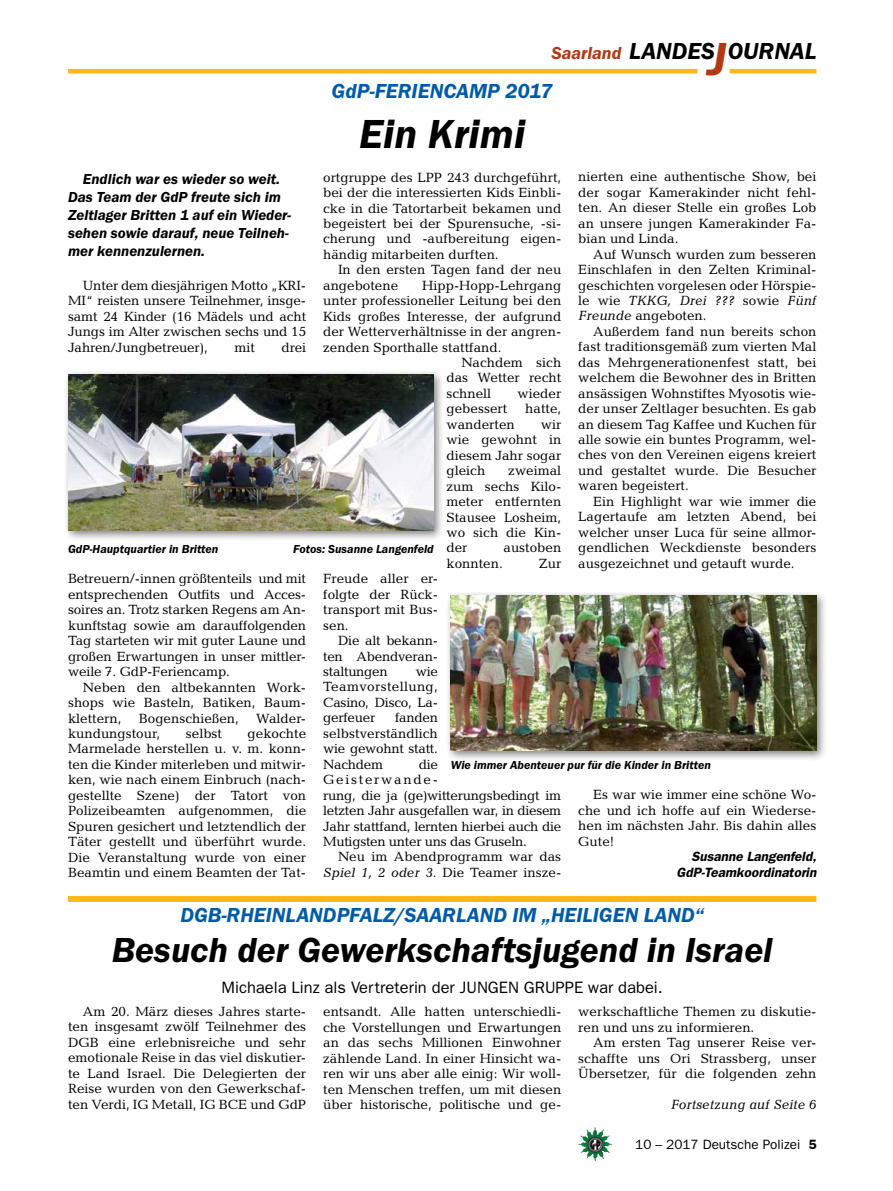
<style>
.page{position:relative;width:893px;height:1191px;background:#fff}
.page>*{position:absolute;margin:0;border:0;box-sizing:border-box;transform-origin:0 0}
.t1{font:italic 600 42px "Franklin Gothic Itc T";letter-spacing:-.01em;color:#000}
.t2{font:italic 600 36px "Franklin Gothic Itc T";color:#000}
.t3{font:italic 600 24px "Franklin Gothic Itc T";color:#000}
.t4{font:italic 600 21px "Franklin Gothic Itc T";color:#005baa}
.t5{font:italic 600 18px "Franklin Gothic Itc T";color:#b33916}
.t6{font:16.5px "Franklin Gothic";color:#000}
.t7{font:italic 600 15px/18px "Franklin Gothic Itc T";color:#000}
.t8{font:13.5px/15.5px "Candida";color:#000;text-align:justify}
.t9{font:13.5px/15.5px "Candida";letter-spacing:-.02em;color:#000}
.t10{font:italic 600 13.5px/15.5px "Franklin Gothic";color:#000;text-align:right}
.t11{font:13.5px "Franklin Gothic";color:#000}
.t12{font:italic 13.5px "Candida";color:#000}
.t13{font:italic 600 12px "Franklin Gothic Itc T";color:#000}
.s1{font-size:48px;color:#b33916}
.s2{font-style:italic}
.s3{font-weight:600}
</style>
<div class="page">
<img style="left:578px;top:1127px;width:17px;height:25px">
<hr style="left:730px;top:69px;width:86px;height:4px;background:#fdb913">
<hr style="left:68px;top:69px;width:629px;height:4px;background:#fdb913">
<div style="left:63px;top:369px;width:382px;height:172px;background:#000;opacity:.5"></div>
<img style="left:68px;top:375px;width:366px;height:155px">
<div style="left:445px;top:590px;width:383px;height:172px;background:#000;opacity:.5"></div>
<img style="left:451px;top:595px;width:365px;height:156px">
<div style="left:68px;top:896px;width:748px;height:6px;background:#fdb913"></div>
<h3 class="t5" style="left:551px;top:42px;width:71px">Saarland</h3>
<h3 class="t4" style="left:332px;top:79px;width:223px">GdP-Feriencamp 2017</h3>
<h3 class="t3" style="left:629px;top:37px;width:189px">LANDES<span class="s1">J</span>OURNAL</h3>
<h1 class="t1" style="left:359px;top:109px;width:168px">Ein Krimi</h1>
<p class="t8" style="left:323px;top:169px;width:240px">ortgruppe des LPP 243 durchgeführt, bei der die interessierten Kids Einbli&shy;cke in die Tatortarbeit bekamen und begeistert bei der Spurensuche, -si&shy;cherung und -aufbereitung eigen&shy;händig mitarbeiten durften.</p>
<p class="t8" style="left:323px;top:262px;width:240px;text-indent:15px">In den ersten Tagen fand der neu angebotene</p>
<p class="t7" style="left:68px;top:170px;width:225px;text-indent:15px">Endlich war es wieder so weit.<br>Das Team der GdP freute sich im<br>Zeltlager Britten 1 auf ein Wieder&shy;sehen sowie darauf, neue Teilneh&shy;mer kennenzulernen.</p>
<p class="t8" style="left:68px;top:277px;width:240px;text-indent:15px">Unter dem diesjährigen Motto „KRI-MI“ reisten unsere Teilnehmer, insge&shy;samt 24 Kinder (16 Mädels und acht Jungs im Alter zwischen sechs und 15<br>Jahren/Jungbetreuer),</p>
<p class="t8" style="left:422px;top:277px;width:141px">Hipp-Hopp-Lehrgang</p>
<p class="t8" style="left:323px;top:293px;width:240px">unter professioneller Leitung bei den</p>
<p class="t8" style="left:323px;top:308px;width:240px">Kids großes Interesse, der aufgrund</p>
<p class="t8" style="left:323px;top:324px;width:240px">der Wetterverhältnisse in der angren-</p>
<p class="t8" style="left:323px;top:339px;width:180px">zenden Sporthalle stattfand.</p>
<p class="t8" style="left:461px;top:355px;width:101px">Nachdem sich</p>
<p class="t8" style="left:446px;top:370px;width:116px">das Wetter recht</p>
<p class="t8" style="left:446px;top:386px;width:46px">schnell</p>
<p class="t8" style="left:517px;top:386px;width:45px">wieder</p>
<p class="t8" style="left:446px;top:401px;width:62px">gebessert</p>
<p class="t8" style="left:525px;top:401px;width:38px">hatte,</p>
<p class="t8" style="left:446px;top:416px;width:70px">wanderten</p>
<p class="t8" style="left:235px;top:339px;width:22px">mit</p>
<p class="t8" style="left:282px;top:339px;width:26px">drei</p>
<p class="t8" style="left:446px;top:416px;width:116px;text-indent:94px">wir wie gewohnt in diesem Jahr sogar gleich</p>
<p class="t8" style="left:446px;top:463px;width:116px;text-indent:62px">zweimal zum sechs Kilo&shy;meter entfernten Stausee Losheim, wo sich die Kin&shy;der</p>
<p class="t8" style="left:503px;top:540px;width:59px">austoben</p>
<p class="t13" style="left:68px;top:541px;width:152px">GdP-Hauptquartier in Britten</p>
<p class="t13" style="left:293px;top:541px;width:142px">Fotos: Susanne Langenfeld</p>
<p class="t8" style="left:446px;top:555px;width:58px">konnten.</p>
<p class="t8" style="left:539px;top:555px;width:24px">Zur</p>
<p class="t8" style="left:578px;top:169px;width:240px">nierten eine authentische Show, bei der sogar Kamerakinder nicht fehl&shy;ten. An dieser Stelle ein großes Lob an unsere jungen Kamerakinder Fa&shy;bian und Linda.</p>
<p class="t8" style="left:578px;top:246px;width:240px;text-indent:15px">Auf Wunsch wurden zum besseren Einschlafen in den Zelten Kriminal&shy;geschichten vorgelesen oder Hörspie&shy;le wie <span class="s2">TKKG, Drei ???</span> sowie <span class="s2">Fünf Freunde</span> angeboten.</p>
<p class="t8" style="left:578px;top:323px;width:240px;text-indent:15px">Außerdem fand nun bereits schon fast traditionsgemäß zum vierten Mal das Mehrgenerationenfest statt, bei welchem die Bewohner des in Britten ansässigen Wohnstiftes Myosotis wie&shy;der unser Zeltlager besuchten. Es gab an diesem Tag Kaffee und Kuchen für alle sowie ein buntes Programm, wel&shy;ches von den Vereinen eigens kreiert und gestaltet wurde. Die Besucher waren begeistert.</p>
<p class="t8" style="left:578px;top:493px;width:240px;text-indent:15px">Ein Highlight war wie immer die Lagertaufe am letzten Abend, bei welcher unser Luca für seine allmor&shy;gendlichen Weckdienste besonders ausgezeichnet und getauft wurde.</p>
<p class="t8" style="left:68px;top:571px;width:240px">Betreuern/-innen größtenteils und mit entsprechenden Outfits und Acces&shy;soires an. Trotz starken Regens am An&shy;kunftstag sowie am darauffolgenden Tag starteten wir mit guter Laune und großen Erwartungen in unser mittler&shy;weile 7. GdP-Feriencamp.</p>
<p class="t8" style="left:68px;top:679px;width:240px;text-indent:15px">Neben den altbekannten Work&shy;shops wie Basteln, Batiken, Baum&shy;klettern,</p>
<p class="t8" style="left:139px;top:710px;width:102px">Bogenschießen,</p>
<p class="t8" style="left:256px;top:710px;width:52px">Walder-</p>
<p class="t8" style="left:68px;top:725px;width:94px">kundungstour,</p>
<p class="t8" style="left:186px;top:725px;width:38px">selbst</p>
<p class="t8" style="left:68px;top:725px;width:240px;text-indent:180px">gekochte Marmelade herstellen u. v. m. konn&shy;ten die Kinder miterleben und mitwir&shy;ken, wie nach einem Einbruch (nach&shy;gestellte Szene) der Tatort von Polizeibeamten aufgenommen, die Spuren gesichert und letztendlich der Täter gestellt und überführt wurde.<br>Die Veranstaltung wurde von einer Beamtin und einem Beamten der Tat-</p>
<p class="t8" style="left:323px;top:571px;width:116px">Freude aller er&shy;folgte der Rück&shy;transport mit Bus&shy;sen.</p>
<p class="t8" style="left:323px;top:633px;width:116px;text-indent:15px">Die alt bekann&shy;ten Abendveran&shy;staltungen</p>
<p class="t8" style="left:323px;top:664px;width:116px;text-indent:93px">wie Teamvorstellung, Casino, Disco, La&shy;gerfeuer</p>
<p class="t8" style="left:323px;top:710px;width:116px;text-indent:72px">fanden selbstverständlich wie gewohnt statt.<br>Nachdem</p>
<p class="t9" style="left:323px;top:756px;width:240px;text-indent:96px">die<br>Geisterwande-<br>rung, die ja (ge)witterungsbedingt im letzten Jahr ausgefallen war, in diesem<br>Jahr stattfand, lernten hierbei auch die<br>Mutigsten unter uns das Gruseln.</p>
<p class="t8" style="left:323px;top:849px;width:240px;text-align:right">Neu im Abendprogramm war das<br><span class="s2">Spiel 1, 2 oder 3</span>. Die Teamer insze-</p>
<p class="t13" style="left:451px;top:758px;width:262px">Wie immer Abenteuer pur für die Kinder in Britten</p>
<p class="t8" style="left:578px;top:787px;width:240px;text-indent:15px">Es war wie immer eine schöne Wo&shy;che und ich hoffe auf ein Wiederse&shy;hen im nächsten Jahr. Bis dahin alles Gute!</p>
<p class="t10" style="left:676px;top:849px;width:141px">Susanne Langenfeld,<br>GdP-Teamkoordinatorin</p>
<h3 class="t4" style="left:180px;top:902px;width:106px">DGB-Rheinlandp</h3>
<h3 class="t4" style="left:349px;top:902px;width:82px">falz/Saarland</h3>
<h3 class="t4" style="left:512px;top:902px;width:157px">im „Heiligen Land</h3>
<h3 class="t4" style="left:695px;top:902px;width:11px">“</h3>
<h2 class="t2" style="left:112px;top:928px;width:662px">Besuch der Gewerkschaftsjugend in Israel</h2>
<p class="t6" style="left:222px;top:978px;width:443px">Michaela Linz als Vertreterin der JUNGEN GRUPPE war dabei.</p>
<p class="t8" style="left:323px;top:1004px;width:240px">entsandt. Alle hatten unterschiedli&shy;che Vorstellungen und Erwartungen an das sechs Millionen Einwohner zählende Land. In einer Hinsicht wa&shy;ren wir uns aber alle einig: Wir woll&shy;ten Menschen treffen, um mit diesen über historische, politische und ge-</p>
<p class="t8" style="left:578px;top:1004px;width:240px">werkschaftliche Themen zu diskutie&shy;ren und uns zu informieren.</p>
<p class="t8" style="left:68px;top:1003px;width:240px;text-indent:15px">Am 20. März dieses Jahres starte&shy;ten insgesamt zwölf Teilnehmer des DGB eine erlebnisreiche und sehr emotionale Reise in das viel diskutier&shy;te Land Israel. Die Delegierten der Reise wurden von den Gewerkschaf&shy;ten Verdi, IG Metall, IG BCE und GdP</p>
<p class="t8" style="left:578px;top:1034px;width:240px;text-indent:15px">Am ersten Tag unserer Reise ver&shy;schaffte uns Ori Strassberg, unser Übersetzer, für die folgenden zehn</p>
<p class="t12" style="left:671px;top:1096px;width:147px">Fortsetzung auf Seite 6</p>
<p class="t11" style="left:635px;top:1136px;width:183px">10 – 2017 Deutsche Polizei <span class="s3">5</span></p>
</div>
